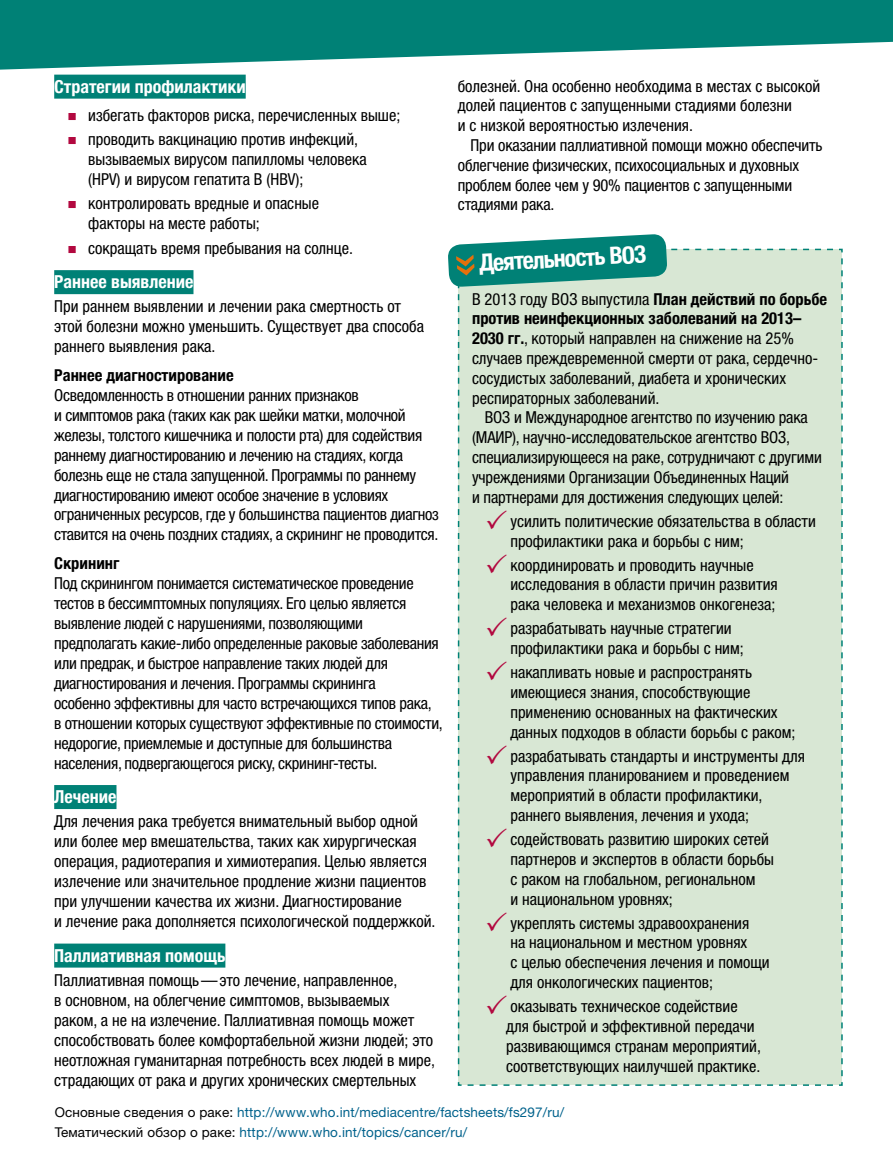
<style>
.page{position:relative;width:893px;height:1170px;background:#fff}
.page>*{position:absolute;margin:0;border:0;box-sizing:border-box;transform-origin:0 0}
.t1{font:700 condensed 24px "Helvetica Neue LTW1 G";color:#fff}
.t2{font:700 condensed 18px "Helvetica Neue LTW1 G";color:#fff}
.t3{font:condensed 16.5px/19.8px "Helvetica Neue LTW1 G";color:#000}
.t4{font:condensed 16.5px/20px "Helvetica Neue LTW1 G";letter-spacing:-.02em;color:#000}
.t5{font:700 condensed 16.5px "Helvetica Neue LTW1 G";color:#000}
.t6{font:13.5px/20.4px "Helvetica Neue LTW1 G";letter-spacing:.01em;color:#00628c}
.s1{font-weight:700}
.s2{color:#b2083f}
.s3{color:#000}
</style>
<div class="page">
<svg style="left:0;top:0;width:893px;height:70px;fill:#008176"></svg>
<div style="left:54px;top:75px;width:192px;height:24px;background:#008176"></div>
<div style="left:54px;top:270px;width:139px;height:24px;background:#008176"></div>
<div style="left:54px;top:785px;width:62px;height:24px;background:#008176"></div>
<div style="left:54px;top:943px;width:171px;height:24px;background:#008176"></div>
<svg style="left:448px;top:234px;width:395px;height:851px"></svg>
<p class="t2" style="left:54px;top:75px;width:193px">Стратегии профилактики</p>
<p class="t3" style="left:88px;top:103px;width:314px;line-height:24.2px">избегать факторов риска, перечисленных выше; проводить вакцинацию против инфекций,</p>
<p class="t3" style="left:88px;top:149px;width:280px">вызываемых вирусом папилломы человека (HPV) и вирусом гепатита В (HBV);</p>
<p class="t3" style="left:88px;top:194px;width:232px">контролировать вредные и опасные факторы на месте работы;</p>
<p class="t3" style="left:88px;top:238px;width:266px">сокращать время пребывания на солнце.</p>
<p class="t2" style="left:54px;top:271px;width:141px">Раннее выявление</p>
<p class="t3" style="left:54px;top:296px;width:371px">При раннем выявлении и лечении рака смертность от этой болезни можно уменьшить. Существует два способа раннего выявления рака.</p>
<p class="t5" style="left:54px;top:365px;width:181px">Раннее диагностирование</p>
<p class="t4" style="left:54px;top:385px;width:386px">Осведомленность в отношении ранних признаков<br>и симптомов рака (таких как рак шейки матки, молочной железы, толстого кишечника и полости рта) для содействия раннему диагностированию и лечению на стадиях, когда болезнь еще не стала запущенной. Программы по раннему диагностированию имеют особое значение в условиях ограниченных ресурсов, где у большинства пациентов диагноз ставится на очень поздних стадиях, а скрининг не проводится.</p>
<p class="t5" style="left:54px;top:553px;width:67px">Скрининг</p>
<p class="t4" style="left:54px;top:573px;width:390px">Под скринингом понимается систематическое проведение тестов в бессимптомных популяциях. Его целью является выявление людей с нарушениями, позволяющими предполагать какие-либо определенные раковые заболевания или предрак, и быстрое направление таких людей для диагностирования и лечения. Программы скрининга<br>особенно эффективны для часто встречающихся типов рака, в отношении которых существуют эффективные по стоимости, недорогие, приемлемые и доступные для большинства населения, подвергающегося риску, скрининг-тесты.</p>
<p class="t2" style="left:54px;top:785px;width:64px">Лечение</p>
<p class="t3" style="left:54px;top:811px;width:383px">Для лечения рака требуется внимательный выбор одной или более мер вмешательства, таких как хирургическая операция, радиотерапия и химиотерапия. Целью является излечение или значительное продление жизни пациентов при улучшении качества их жизни. Диагностирование<br>и лечение рака дополняется психологической поддержкой.</p>
<p class="t2" style="left:54px;top:944px;width:173px">Паллиативная помощь</p>
<p class="t3" style="left:54px;top:970px;width:382px">Паллиативная помощь—это лечение, направленное,<br>в основном, на облегчение симптомов, вызываемых раком, а не на излечение. Паллиативная помощь может способствовать более комфортабельной жизни людей; это неотложная гуманитарная потребность всех людей в мире, страдающих от рака и других хронических смертельных</p>
<p class="t3" style="left:458px;top:76px;width:364px">болезней. Она особенно необходима в местах с высокой долей пациентов с запущенными стадиями болезни<br>и с низкой вероятностью излечения.</p>
<p class="t3" style="left:458px;top:135px;width:366px;text-indent:13px">При оказании паллиативной помощи можно обеспечить облегчение физических, психосоциальных и духовных проблем более чем у 90% пациентов с запущенными стадиями рака.</p>
<h1 class="t1" style="left:479px;top:248px;width:169px;rotate:-3deg">Деятельность ВОЗ</h1>
<p class="t3" style="left:472px;top:289px;width:356px">В 2013 году ВОЗ выпустила <span class="s1">План действий по борьбе против неинфекционных заболеваний на 2013– 2030 гг.</span>, который направлен на снижение на 25% случаев преждевременной смерти от рака, сердечно&shy;сосудистых заболеваний, диабета и хронических респираторных заболеваний.</p>
<p class="t3" style="left:472px;top:408px;width:351px;text-indent:13px">ВОЗ и Международное агентство по изучению рака (МАИР), научно-исследовательское агентство ВОЗ, специализирующееся на раке, сотрудничают с другими учреждениями Организации Объединенных Наций<br>и партнерами для достижения следующих целей:</p>
<p class="t3" style="left:510px;top:511px;width:307px;text-indent:-26px"><span class="s2">✓</span>усилить политические обязательства в области профилактики рака и борьбы с ним;</p>
<p class="t3" style="left:510px;top:555px;width:269px;text-indent:-26px"><span class="s2">✓</span>координировать и проводить научные исследования в области причин развития рака человека и механизмов онкогенеза;</p>
<p class="t3" style="left:510px;top:618px;width:235px;text-indent:-26px"><span class="s2">✓</span>разрабатывать научные стратегии профилактики рака и борьбы с ним;</p>
<p class="t3" style="left:510px;top:662px;width:287px;text-indent:-26px"><span class="s2">✓</span>накапливать новые и распространять имеющиеся знания, способствующие применению основанных на фактических данных подходов в области борьбы с раком;</p>
<p class="t3" style="left:510px;top:746px;width:296px;text-indent:-26px"><span class="s2">✓</span>разрабатывать стандарты и инструменты для управления планированием и проведением мероприятий в области профилактики, раннего выявления, лечения и ухода;</p>
<p class="t3" style="left:510px;top:829px;width:265px;text-indent:-26px"><span class="s2">✓</span>содействовать развитию широких сетей партнеров и экспертов в области борьбы с раком на глобальном, региональном<br>и национальном уровнях;</p>
<p class="t3" style="left:510px;top:912px;width:261px;text-indent:-26px"><span class="s2">✓</span>укреплять системы здравоохранения<br>на национальном и местном уровнях<br>с целью обеспечения лечения и помощи для онкологических пациентов;</p>
<p class="t3" style="left:506px;top:996px;width:256px;text-indent:-21px"><span class="s2">✓</span>оказывать техническое содействие для быстрой и эффективной передачи развивающимся странам мероприятий, соответствующих наилучшей практике.</p>
<p class="t6" style="left:55px;top:1101px;width:511px"><span class="s3">Основные сведения о раке:</span> http://www.who.int/mediacentre/factsheets/fs297/ru/<br><span class="s3">Тематический обзор о раке:</span> http://www.who.int/topics/cancer/ru/</p>
</div>
